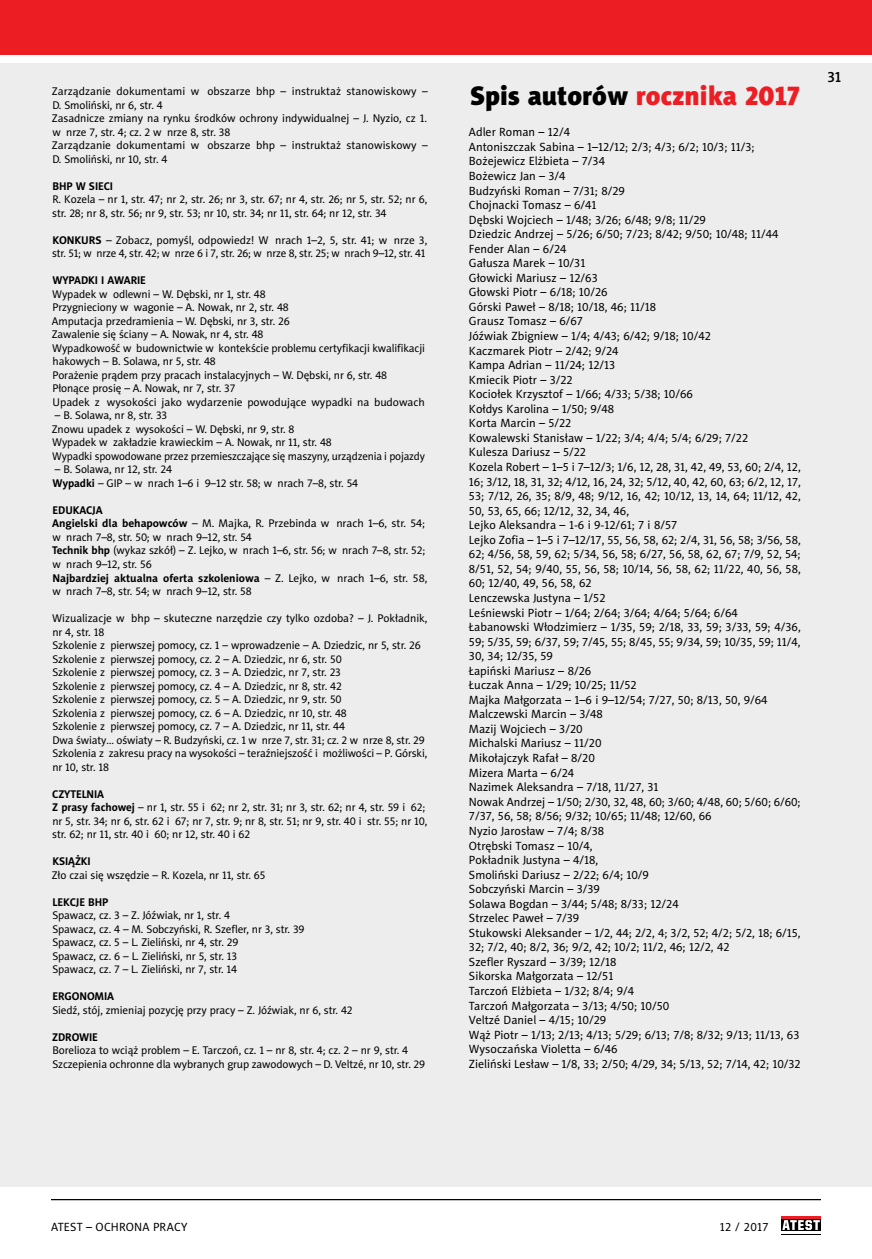
<style>
.page{position:relative;width:872px;height:1259px;background:#fff}
.page>*{position:absolute;margin:0;border:0;box-sizing:border-box;transform-origin:0 0}
.t1{font:27px "Naomi Sans EFN Black";color:#ed1d24}
.t2{font:15px "Naomi Sans EFN Medium";color:#000}
.t3{font:12px/14.5px "Naomi Sans EFN";color:#000}
.t4{font:11.25px/13.5px "Naomi Sans EFN";letter-spacing:-.01em;color:#000}
.t5{font:700 11.25px "Naomi Sans EFN";letter-spacing:-.01em;color:#000}
.s1{font-weight:700}
.s2{color:#000}
</style>
<div class="page">
<div style="left:0;top:64px;width:872px;height:1122px;background:#ededee"></div>
<div style="left:0;top:0;width:872px;height:54px;background:#ed1d24"></div>
<hr style="left:51px;top:1199px;width:770px;height:1px;background:#000">
<div style="left:781px;top:1218px;width:40px;height:13px;background:#000"></div>
<hr style="left:781px;top:1216px;width:40px;height:2px;background:#ed1d24">
<hr style="left:781px;top:1233px;width:40px;height:1px;background:#000">
<svg style="left:782px;top:1220px;width:38px;height:10px"></svg>
<p class="t4" style="left:52px;top:85px;width:377px">Zarządzanie dokumentami w obszarze bhp – instruktaż stanowiskowy – D. Smoliński, nr 6, str. 4<br>Zasadnicze zmiany na rynku środków ochrony indywidualnej – J. Nyzio, cz 1. w nrze 7, str. 4; cz. 2 w nrze 8, str. 38<br>Zarządzanie dokumentami w obszarze bhp – instruktaż stanowiskowy – D. Smoliński, nr 10, str. 4</p>
<p class="t5" style="left:53px;top:179px;width:62px">BHP W SIECI</p>
<p class="t4" style="left:52px;top:193px;width:376px">R. Kozela – nr 1, str. 47; nr 2, str. 26; nr 3, str. 67; nr 4, str. 26; nr 5, str. 52; nr 6, str. 28; nr 8, str. 56; nr 9, str. 53; nr 10, str. 34; nr 11, str. 64; nr 12, str. 34</p>
<p class="t4" style="left:52px;top:233px;width:376px"><span class="s1">KONKURS</span> – Zobacz, pomyśl, odpowiedz! W nrach 1–2, 5, str. 41; w nrze 3, str. 51; w nrze 4, str. 42; w nrze 6 i 7, str. 26; w nrze 8, str. 25; w nrach 9–12, str. 41</p>
<p class="t5" style="left:52px;top:274px;width:95px">WYPADKI I AWARIE</p>
<p class="t4" style="left:52px;top:287px;width:374px">Wypadek w odlewni – W. Dębski, nr 1, str. 48<br>Przygnieciony w wagonie – A. Nowak, nr 2, str. 48<br>Amputacja przedramienia – W. Dębski, nr 3, str. 26<br>Zawalenie się ściany – A. Nowak, nr 4, str. 48<br>Wypadkowość w budownictwie w kontekście problemu certyfikacji kwalifikacji hakowych – B. Solawa, nr 5, str. 48<br>Porażenie prądem przy pracach instalacyjnych – W. Dębski, nr 6, str. 48<br>Płonące prosię – A. Nowak, nr 7, str. 37<br>Upadek z wysokości jako wydarzenie powodujące wypadki na budowach</p>
<p class="t4" style="left:52px;top:409px;width:374px">– B. Solawa, nr 8, str. 33<br>Znowu upadek z wysokości – W. Dębski, nr 9, str. 8<br>Wypadek w zakładzie krawieckim – A. Nowak, nr 11, str. 48<br>Wypadki spowodowane przez przemieszczające się maszyny, urządzenia i pojazdy</p>
<p class="t4" style="left:52px;top:463px;width:307px">– B. Solawa, nr 12, str. 24<br><span class="s1">Wypadki</span> – GIP – w nrach 1–6 i 9–12 str. 58; w nrach 7–8, str. 54</p>
<p class="t4" style="left:52px;top:503px;width:377px"><span class="s1">EDUKACJA<br>Angielski dla behapowców</span> – M. Majka, R. Przebinda w nrach 1–6, str. 54; w nrach 7–8, str. 50; w nrach 9–12, str. 54<br><span class="s1">Technik bhp</span> (wykaz szkół) – Z. Lejko, w nrach 1–6, str. 56; w nrach 7–8, str. 52; w nrach 9–12, str. 56<br><span class="s1">Najbardziej aktualna oferta szkoleniowa</span> – Z. Lejko, w nrach 1–6, str. 58, w nrach 7–8, str. 54; w nrach 9–12, str. 58</p>
<p class="t4" style="left:52px;top:611px;width:376px">Wizualizacje w bhp – skuteczne narzędzie czy tylko ozdoba? – J. Pokładnik, nr 4, str. 18<br>Szkolenie z pierwszej pomocy, cz. 1 – wprowadzenie – A. Dziedzic, nr 5, str. 26<br>Szkolenie z pierwszej pomocy, cz. 2 – A. Dziedzic, nr 6, str. 50<br>Szkolenie z pierwszej pomocy, cz. 3 – A. Dziedzic, nr 7, str. 23<br>Szkolenie z pierwszej pomocy, cz. 4 – A. Dziedzic, nr 8, str. 42<br>Szkolenie z pierwszej pomocy, cz. 5 – A. Dziedzic, nr 9, str. 50<br>Szkolenia z pierwszej pomocy, cz. 6 – A. Dziedzic, nr 10, str. 48<br>Szkolenie z pierwszej pomocy, cz. 7 – A. Dziedzic, nr 11, str. 44<br>Dwa światy… oświaty – R. Budzyński, cz. 1 w nrze 7, str. 31; cz. 2 w nrze 8, str. 29<br>Szkolenia z zakresu pracy na wysokości – teraźniejszość i możliwości – P. Górski, nr 10, str. 18</p>
<p class="t4" style="left:52px;top:787px;width:376px"><span class="s1">CZYTELNIA<br>Z prasy fachowej</span> – nr 1, str. 55 i 62; nr 2, str. 31; nr 3, str. 62; nr 4, str. 59 i 62; nr 5, str. 34; nr 6, str. 62 i 67; nr 7, str. 9; nr 8, str. 51; nr 9, str. 40 i str. 55; nr 10, str. 62; nr 11, str. 40 i 60; nr 12, str. 40 i 62</p>
<p class="t5" style="left:53px;top:854px;width:40px">KSIĄŻKI</p>
<p class="t4" style="left:52px;top:868px;width:215px">Zło czai się wszędzie – R. Kozela, nr 11, str. 65</p>
<p class="t5" style="left:53px;top:895px;width:57px">LEKCJE BHP</p>
<p class="t4" style="left:52px;top:908px;width:254px">Spawacz, cz. 3 – Z. Jóźwiak, nr 1, str. 4<br>Spawacz, cz. 4 – M. Sobczyński, R. Szefler, nr 3, str. 39<br>Spawacz, cz. 5 – L. Zieliński, nr 4, str. 29<br>Spawacz, cz. 6 – L. Zieliński, nr 5, str. 13<br>Spawacz, cz. 7 – L. Zieliński, nr 7, str. 14</p>
<p class="t5" style="left:53px;top:989px;width:63px">ERGONOMIA</p>
<p class="t4" style="left:52px;top:1003px;width:302px">Siedź, stój, zmieniaj pozycję przy pracy – Z. Jóźwiak, nr 6, str. 42</p>
<p class="t5" style="left:52px;top:1030px;width:47px">ZDROWIE</p>
<p class="t4" style="left:52px;top:1043px;width:374px">Borelioza to wciąż problem – E. Tarczoń, cz. 1 – nr 8, str. 4; cz. 2 – nr 9, str. 4<br>Szczepienia ochronne dla wybranych grup zawodowych – D. Veltzé, nr 10, str. 29</p>
<h1 class="t1" style="left:470px;top:79px;width:331px"><span class="s2">Spis autorów</span> rocznika 2017</h1>
<p class="t3" style="left:469px;top:125px;width:333px">Adler Roman – 12/4<br>Antoniszczak Sabina – 1–12/12; 2/3; 4/3; 6/2; 10/3; 11/3; Bożejewicz Elżbieta – 7/34<br>Bożewicz Jan – 3/4<br>Budzyński Roman – 7/31; 8/29<br>Chojnacki Tomasz – 6/41<br>Dębski Wojciech – 1/48; 3/26; 6/48; 9/8; 11/29<br>Dziedzic Andrzej – 5/26; 6/50; 7/23; 8/42; 9/50; 10/48; 11/44<br>Fender Alan – 6/24<br>Gałusza Marek – 10/31<br>Głowicki Mariusz – 12/63<br>Głowski Piotr – 6/18; 10/26<br>Górski Paweł – 8/18; 10/18, 46; 11/18<br>Grausz Tomasz – 6/67<br>Jóźwiak Zbigniew – 1/4; 4/43; 6/42; 9/18; 10/42<br>Kaczmarek Piotr – 2/42; 9/24<br>Kampa Adrian – 11/24; 12/13<br>Kmiecik Piotr – 3/22<br>Kociołek Krzysztof – 1/66; 4/33; 5/38; 10/66<br>Kołdys Karolina – 1/50; 9/48<br>Korta Marcin – 5/22<br>Kowalewski Stanisław – 1/22; 3/4; 4/4; 5/4; 6/29; 7/22<br>Kulesza Dariusz – 5/22<br>Kozela Robert – 1–5 i 7–12/3; 1/6, 12, 28, 31, 42, 49, 53, 60; 2/4, 12, 16; 3/12, 18, 31, 32; 4/12, 16, 24, 32; 5/12, 40, 42, 60, 63; 6/2, 12, 17, 53; 7/12, 26, 35; 8/9, 48; 9/12, 16, 42; 10/12, 13, 14, 64; 11/12, 42, 50, 53, 65, 66; 12/12, 32, 34, 46,<br>Lejko Aleksandra – 1-6 i 9-12/61; 7 i 8/57<br>Lejko Zofia – 1–5 i 7–12/17, 55, 56, 58, 62; 2/4, 31, 56, 58; 3/56, 58, 62; 4/56, 58, 59, 62; 5/34, 56, 58; 6/27, 56, 58, 62, 67; 7/9, 52, 54; 8/51, 52, 54; 9/40, 55, 56, 58; 10/14, 56, 58, 62; 11/22, 40, 56, 58, 60; 12/40, 49, 56, 58, 62<br>Lenczewska Justyna – 1/52<br>Leśniewski Piotr – 1/64; 2/64; 3/64; 4/64; 5/64; 6/64<br>Łabanowski Włodzimierz – 1/35, 59; 2/18, 33, 59; 3/33, 59; 4/36, 59; 5/35, 59; 6/37, 59; 7/45, 55; 8/45, 55; 9/34, 59; 10/35, 59; 11/4, 30, 34; 12/35, 59<br>Łapiński Mariusz – 8/26<br>Łuczak Anna – 1/29; 10/25; 11/52<br>Majka Małgorzata – 1–6 i 9–12/54; 7/27, 50; 8/13, 50, 9/64<br>Malczewski Marcin – 3/48<br>Mazij Wojciech – 3/20<br>Michalski Mariusz – 11/20<br>Mikołajczyk Rafał – 8/20<br>Mizera Marta – 6/24<br>Nazimek Aleksandra – 7/18, 11/27, 31<br>Nowak Andrzej – 1/50; 2/30, 32, 48, 60; 3/60; 4/48, 60; 5/60; 6/60; 7/37, 56, 58; 8/56; 9/32; 10/65; 11/48; 12/60, 66<br>Nyzio Jarosław – 7/4; 8/38<br>Otrębski Tomasz – 10/4,<br>Pokładnik Justyna – 4/18,<br>Smoliński Dariusz – 2/22; 6/4; 10/9<br>Sobczyński Marcin – 3/39<br>Solawa Bogdan – 3/44; 5/48; 8/33; 12/24<br>Strzelec Paweł – 7/39<br>Stukowski Aleksander – 1/2, 44; 2/2, 4; 3/2, 52; 4/2; 5/2, 18; 6/15, 32; 7/2, 40; 8/2, 36; 9/2, 42; 10/2; 11/2, 46; 12/2, 42<br>Szefler Ryszard – 3/39; 12/18<br>Sikorska Małgorzata – 12/51<br>Tarczoń Elżbieta – 1/32; 8/4; 9/4<br>Tarczoń Małgorzata – 3/13; 4/50; 10/50<br>Veltzé Daniel – 4/15; 10/29<br>Wąż Piotr – 1/13; 2/13; 4/13; 5/29; 6/13; 7/8; 8/32; 9/13; 11/13, 63<br>Wysoczańska Violetta – 6/46<br>Zieliński Lesław – 1/8, 33; 2/50; 4/29, 34; 5/13, 52; 7/14, 42; 10/32</p>
<h2 class="t2" style="left:827px;top:68px;width:15px">31</h2>
<p class="t3" style="left:51px;top:1219px;width:138px">Atest – Ochrona Pracy</p>
<p class="t3" style="left:719px;top:1220px;width:50px">12 / 2017</p>
</div>
